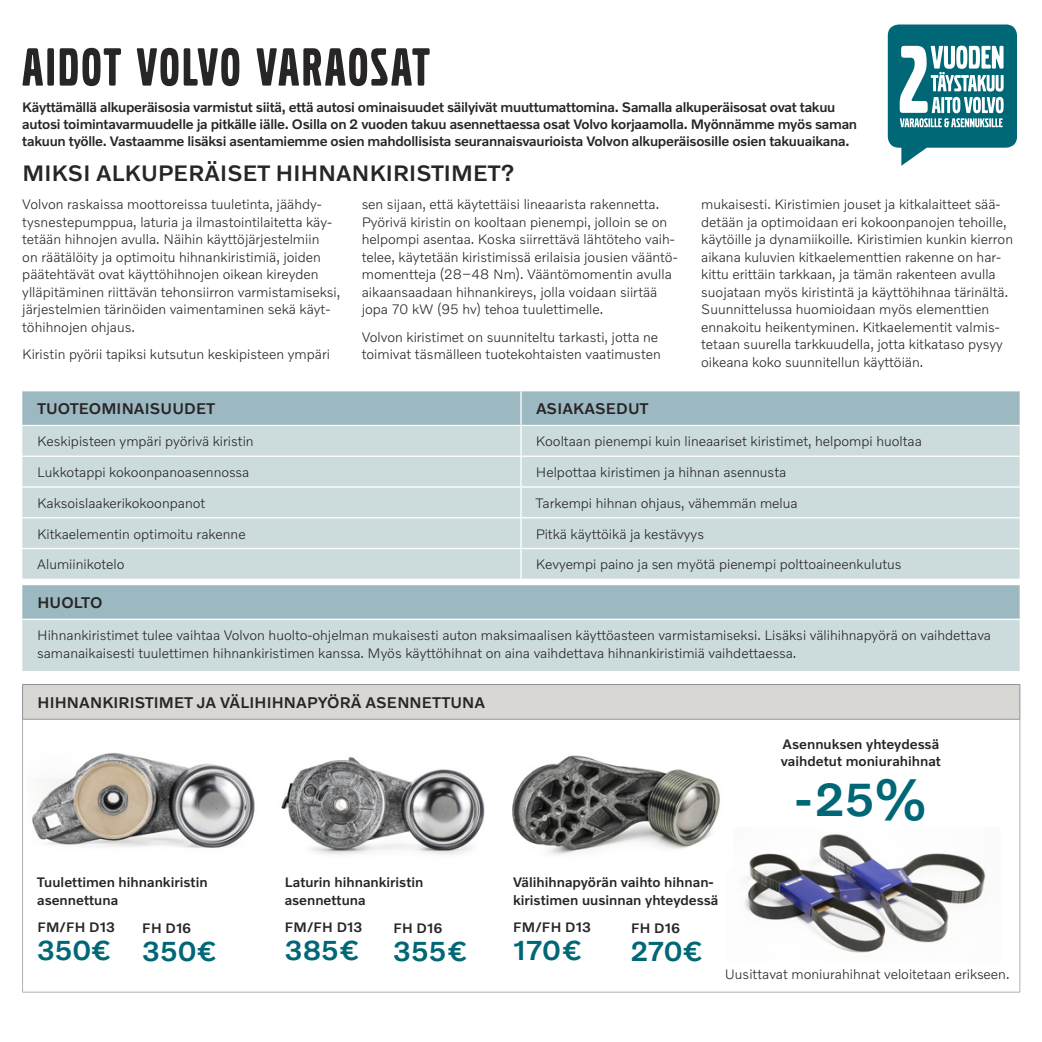
<style>
.page{position:relative;width:1042px;height:1042px;background:#fff}
.page>*{position:absolute;margin:0;border:0;box-sizing:border-box;transform-origin:0 0}
.Otsikko_32px{font:56px "Volvo Broad Pro";letter-spacing:.05em;color:#282526}
.leipäteksti_LIGHT_8_10{font:500 47.25px "Volvo Novum";color:#006776}
.hinta_16{font:500 28px "Volvo Novum";color:#006776}
.otsikko_13pt_TT{font:500 22.75px "Volvo Novum";letter-spacing:.01em;color:#282526}
.BOX_Otsikko_9_10_8_novum{font:500 15.75px "Volvo Novum";letter-spacing:.01em;color:#282526}
.leipäteksti_LIGHT_8_10-2{font:300 14px/17.5px "Volvo Novum";color:#282526}
.leipäteksti_8_10_medium{font:500 14px/16.8px "Volvo Novum";letter-spacing:-.02em;color:#282526}
.leipäteksti_8_10_medium-2{font:500 14px/17.5px "Volvo Novum";color:#282526}
</style>
<div class="page">
<img style="left:32px;top:753px;width:223px;height:95px">
<img style="left:281px;top:757px;width:204px;height:98px">
<img style="left:745px;top:834px;width:241px;height:119px">
<svg style="left:888px;top:24px;width:129px;height:142px"></svg>
<div style="left:22px;top:391px;width:997px;height:34px;background:#9cb8c1"></div>
<svg style="left:22px;top:426px;width:997px;height:245px;background:#c6d6d8"></svg>
<hr style="left:520px;top:391px;width:2px;height:34px;background:#fff">
<hr style="left:520px;top:426px;width:2px;height:29px;background:#fff">
<hr style="left:22px;top:455px;width:499px;height:2px;background:#fff">
<hr style="left:521px;top:455px;width:498px;height:2px;background:#fff">
<hr style="left:520px;top:457px;width:2px;height:29px;background:#fff">
<hr style="left:22px;top:486px;width:499px;height:2px;background:#fff">
<hr style="left:521px;top:486px;width:498px;height:2px;background:#fff">
<hr style="left:520px;top:488px;width:2px;height:29px;background:#fff">
<hr style="left:22px;top:517px;width:499px;height:1px;background:#fff">
<hr style="left:521px;top:517px;width:498px;height:1px;background:#fff">
<hr style="left:520px;top:518px;width:2px;height:30px;background:#fff">
<hr style="left:22px;top:548px;width:499px;height:1px;background:#fff">
<hr style="left:521px;top:548px;width:498px;height:1px;background:#fff">
<hr style="left:520px;top:549px;width:2px;height:30px;background:#fff">
<hr style="left:22px;top:579px;width:499px;height:1px;background:#fff">
<hr style="left:521px;top:579px;width:498px;height:1px;background:#fff">
<hr style="left:22px;top:584px;width:499px;height:1px;background:#fff">
<hr style="left:521px;top:584px;width:498px;height:1px;background:#fff">
<hr style="left:22px;top:618px;width:499px;height:2px;background:#fff">
<hr style="left:521px;top:618px;width:498px;height:2px;background:#fff">
<div style="left:23px;top:684px;width:997px;height:35px;background:#d9d7d4"></div>
<hr style="left:22px;top:719px;width:1px;height:273px;background:#aeb1b2">
<hr style="left:1019px;top:719px;width:1px;height:273px;background:#aeb1b2">
<hr style="left:22px;top:992px;width:998px;height:1px;background:#aeb1b2">
<hr style="left:22px;top:684px;width:998px;height:1px;background:#8f9397">
<hr style="left:22px;top:685px;width:1px;height:34px;background:#8f9397">
<hr style="left:1019px;top:685px;width:1px;height:34px;background:#8f9397">
<hr style="left:22px;top:719px;width:998px;height:1px;background:#8f9397">
<img style="left:512px;top:755px;width:208px;height:100px">
<p class="Otsikko_32px" style="left:22px;top:41px;width:409px">AIDOT VOLVO VARAOSAT</p>
<p class="leipäteksti_8_10_medium" style="left:22px;top:98px;width:836px">Käyttämällä alkuperäisosia varmistut siitä, että autosi ominaisuudet säilyivät muuttumattomina. Samalla alkuperäisosat ovat takuu autosi toimintavarmuudelle ja pitkälle iälle. Osilla on 2 vuoden takuu asennettaessa osat Volvo korjaamolla. Myönnämme myös saman takuun työlle. Vastaamme lisäksi asentamiemme osien mahdollisista seurannaisvaurioista Volvon alkuperäisosille osien takuuaikana.</p>
<p class="otsikko_13pt_TT" style="left:23px;top:159px;width:494px">MIKSI ALKUPERÄISET HIHNANKIRISTIMET?</p>
<p class="leipäteksti_LIGHT_8_10-2" style="left:22px;top:195px;width:319px">Volvon raskaissa moottoreissa tuuletinta, jäähdy&shy;tysnestepumppua, laturia ja ilmastointilaitetta käy&shy;tetään hihnojen avulla. Näihin käyttöjärjestelmiin<br>on räätälöity ja optimoitu hihnankiristimiä, joiden päätehtävät ovat käyttöhihnojen oikean kireyden ylläpitäminen riittävän tehonsiirron varmistamiseksi, järjestelmien tärinöiden vaimentaminen sekä käyt&shy;töhihnojen ohjaus.</p>
<p class="leipäteksti_LIGHT_8_10-2" style="left:22px;top:345px;width:309px">Kiristin pyörii tapiksi kutsutun keskipisteen ympäri</p>
<p class="leipäteksti_LIGHT_8_10-2" style="left:362px;top:195px;width:317px">sen sijaan, että käytettäisi lineaarista rakennetta.<br>Pyörivä kiristin on kooltaan pienempi, jolloin se on helpompi asentaa. Koska siirrettävä lähtöteho vaih&shy;telee, käytetään kiristimissä erilaisia jousien vääntö&shy;momentteja (28–48 Nm). Vääntömomentin avulla aikaansaadaan hihnankireys, jolla voidaan siirtää jopa 70 kW (95 hv) tehoa tuulettimelle.</p>
<p class="leipäteksti_LIGHT_8_10-2" style="left:362px;top:328px;width:300px">Volvon kiristimet on suunniteltu tarkasti, jotta ne toimivat täsmälleen tuotekohtaisten vaatimusten</p>
<p class="leipäteksti_LIGHT_8_10-2" style="left:701px;top:195px;width:313px">mukaisesti. Kiristimien jouset ja kitkalaitteet sää&shy;detään ja optimoidaan eri kokoonpanojen tehoille, käytöille ja dynamiikoille. Kiristimien kunkin kierron aikana kuluvien kitkaelementtien rakenne on har&shy;kittu erittäin tarkkaan, ja tämän rakenteen avulla suojataan myös kiristintä ja käyttöhihnaa tärinältä.<br>Suunnittelussa huomioidaan myös elementtien ennakoitu heikentyminen. Kitkaelementit valmis&shy;tetaan suurella tarkkuudella, jotta kitkataso pysyy oikeana koko suunnitellun käyttöiän.</p>
<p class="BOX_Otsikko_9_10_8_novum" style="left:37px;top:399px;width:179px">TUOTEOMINAISUUDET</p>
<p class="BOX_Otsikko_9_10_8_novum" style="left:536px;top:399px;width:114px">ASIAKASEDUT</p>
<p class="leipäteksti_LIGHT_8_10-2" style="left:37px;top:432px;width:218px">Keskipisteen ympäri pyörivä kiristin</p>
<p class="leipäteksti_LIGHT_8_10-2" style="left:536px;top:432px;width:388px">Kooltaan pienempi kuin lineaariset kiristimet, helpompi huoltaa</p>
<p class="leipäteksti_LIGHT_8_10-2" style="left:37px;top:463px;width:214px">Lukkotappi kokoonpanoasennossa</p>
<p class="leipäteksti_LIGHT_8_10-2" style="left:536px;top:463px;width:252px">Helpottaa kiristimen ja hihnan asennusta</p>
<p class="leipäteksti_LIGHT_8_10-2" style="left:37px;top:494px;width:170px">Kaksoislaakerikokoonpanot</p>
<p class="leipäteksti_LIGHT_8_10-2" style="left:536px;top:494px;width:263px">Tarkempi hihnan ohjaus, vähemmän melua</p>
<p class="leipäteksti_LIGHT_8_10-2" style="left:37px;top:524px;width:210px">Kitkaelementin optimoitu rakenne</p>
<p class="leipäteksti_LIGHT_8_10-2" style="left:536px;top:524px;width:170px">Pitkä käyttöikä ja kestävyys</p>
<p class="leipäteksti_LIGHT_8_10-2" style="left:37px;top:555px;width:89px">Alumiinikotelo</p>
<p class="leipäteksti_LIGHT_8_10-2" style="left:536px;top:555px;width:367px">Kevyempi paino ja sen myötä pienempi polttoaineenkulutus</p>
<p class="BOX_Otsikko_9_10_8_novum" style="left:37px;top:592px;width:67px">HUOLTO</p>
<p class="leipäteksti_LIGHT_8_10-2" style="left:37px;top:626px;width:955px">Hihnankiristimet tulee vaihtaa Volvon huolto-ohjelman mukaisesti auton maksimaalisen käyttöasteen varmistamiseksi. Lisäksi välihihnapyörä on vaihdettava samanaikaisesti tuulettimen hihnankiristimen kanssa. Myös käyttöhihnat on aina vaihdettava hihnankiristimiä vaihdettaessa.</p>
<p class="BOX_Otsikko_9_10_8_novum" style="left:38px;top:692px;width:449px">HIHNANKIRISTIMET JA VÄLIHIHNAPYÖRÄ ASENNETTUNA</p>
<p class="leipäteksti_8_10_medium-2" style="left:37px;top:873px;width:172px">Tuulettimen hihnankiristin asennettuna</p>
<p class="leipäteksti_8_10_medium" style="left:37px;top:918px;width:79px">FM/FH D13</p>
<p class="hinta_16" style="left:37px;top:932px;width:76px">350€</p>
<p class="leipäteksti_8_10_medium" style="left:142px;top:919px;width:51px">FH D16</p>
<h3 class="hinta_16" style="left:142px;top:933px;width:77px">350€</h3>
<p class="leipäteksti_8_10_medium-2" style="left:285px;top:873px;width:140px">Laturin hihnankiristin asennettuna</p>
<p class="leipäteksti_8_10_medium" style="left:285px;top:918px;width:79px">FM/FH D13</p>
<p class="hinta_16" style="left:285px;top:932px;width:77px">385€</p>
<p class="leipäteksti_8_10_medium" style="left:393px;top:919px;width:51px">FH D16</p>
<p class="hinta_16" style="left:393px;top:933px;width:76px">355€</p>
<p class="leipäteksti_8_10_medium-2" style="left:781px;top:735px;width:162px;line-height:16.8px">Asennuksen yhteydessä vaihdetut moniurahihnat</p>
<p class="leipäteksti_LIGHT_8_10" style="left:794px;top:769px;width:134px">-25%</p>
<p class="leipäteksti_8_10_medium-2" style="left:513px;top:873px;width:207px">Välihihnapyörän vaihto hihnan&shy;kiristimen uusinnan yhteydessä</p>
<p class="leipäteksti_8_10_medium" style="left:513px;top:918px;width:79px">FM/FH D13</p>
<p class="hinta_16" style="left:513px;top:932px;width:71px">170€</p>
<p class="leipäteksti_8_10_medium" style="left:631px;top:919px;width:51px">FH D16</p>
<p class="hinta_16" style="left:631px;top:933px;width:74px">270€</p>
<p class="leipäteksti_LIGHT_8_10-2" style="left:725px;top:964px;width:286px">Uusittavat moniurahihnat veloitetaan erikseen.</p>
</div>
